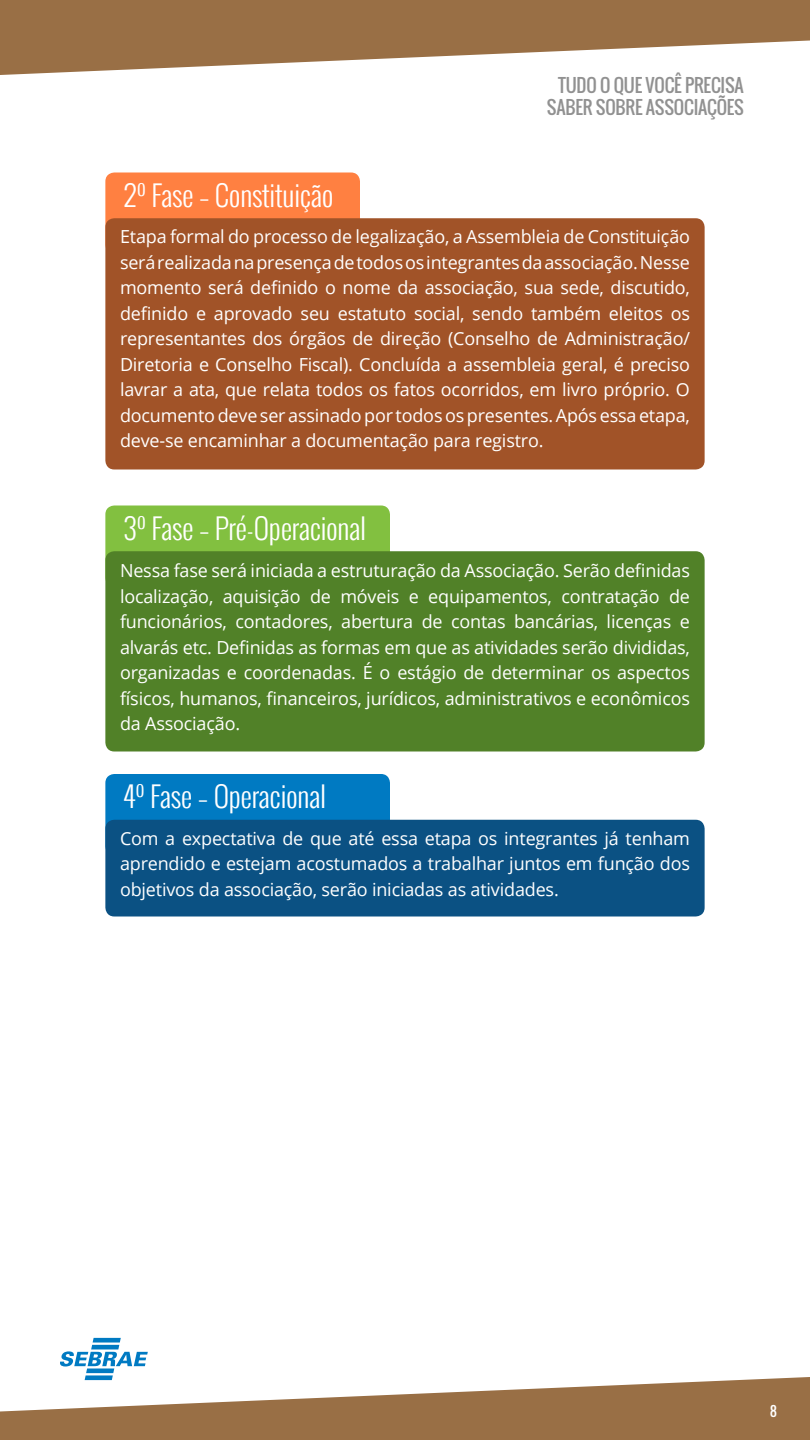
<style>
.page{position:relative;width:810px;height:1440px;background:#fff}
.page>*{position:absolute;margin:0;border:0;box-sizing:border-box;transform-origin:0 0}
.t1{font:300 28.5px "Oswald";letter-spacing:-.01em;color:#fff}
.t2{font:18px/25.5px "Open Sans";letter-spacing:-.01em;color:#fff;text-align:justify}
.t3{font:18px/22.5px "Oswald";letter-spacing:-.01em;color:#919191;text-align:right}
.t4{font:13.5px "Oswald";color:#fff}
</style>
<div class="page">
<div style="left:105px;top:173px;width:255px;height:81px;background:#ff8041;border-radius:9px"></div>
<div style="left:105px;top:506px;width:285px;height:81px;background:#82c040;border-radius:9px"></div>
<div style="left:105px;top:774px;width:285px;height:81px;background:#007ac2;border-radius:9px"></div>
<div style="left:105px;top:218px;width:600px;height:252px;background:#a15328;border-radius:9px"></div>
<div style="left:105px;top:551px;width:600px;height:201px;background:#518128;border-radius:9px"></div>
<div style="left:105px;top:820px;width:600px;height:96px;background:#0b5183;border-radius:9px"></div>
<svg style="left:0;top:0;width:810px;height:75px;fill:#996f45"></svg>
<svg style="left:0;top:1377px;width:810px;height:63px;fill:#996f45"></svg>
<svg style="left:60px;top:1338px;width:88px;height:42px"></svg>
<p class="t3" style="left:547px;top:74px;width:199px">TUDO O QUE VOCÊ PRECISA<br>SABER SOBRE ASSOCIAÇÕES</p>
<h1 class="t1" style="left:124px;top:174px;width:211px">2º Fase – Constituição</h1>
<p class="t2" style="left:120px;top:224px;width:572px">Etapa formal do processo de legalização, a Assembleia de Constituição será realizada na presença de todos os integrantes da associação. Nesse momento será definido o nome da associação, sua sede, discutido, definido e aprovado seu estatuto social, sendo também eleitos os representantes dos órgãos de direção (Conselho de Administração/ Diretoria e Conselho Fiscal). Concluída a assembleia geral, é preciso lavrar a ata, que relata todos os fatos ocorridos, em livro próprio. O documento deve ser assinado por todos os presentes. Após essa etapa, deve-se encaminhar a documentação para registro.</p>
<h1 class="t1" style="left:124px;top:508px;width:244px">3º Fase – Pré-Operacional</h1>
<p class="t2" style="left:120px;top:557px;width:572px">Nessa fase será iniciada a estruturação da Associação. Serão definidas localização, aquisição de móveis e equipamentos, contratação de funcionários, contadores, abertura de contas bancárias, licenças e alvarás etc. Definidas as formas em que as atividades serão divididas, organizadas e coordenadas. É o estágio de determinar os aspectos físicos, humanos, financeiros, jurídicos, administrativos e econômicos da Associação.</p>
<h1 class="t1" style="left:124px;top:775px;width:204px">4º Fase – Operacional</h1>
<p class="t2" style="left:120px;top:825px;width:572px">Com a expectativa de que até essa etapa os integrantes já tenham aprendido e estejam acostumados a trabalhar juntos em função dos objetivos da associação, serão iniciadas as atividades.</p>
<p class="t4" style="left:770px;top:1401px;width:8px">8</p>
</div>
